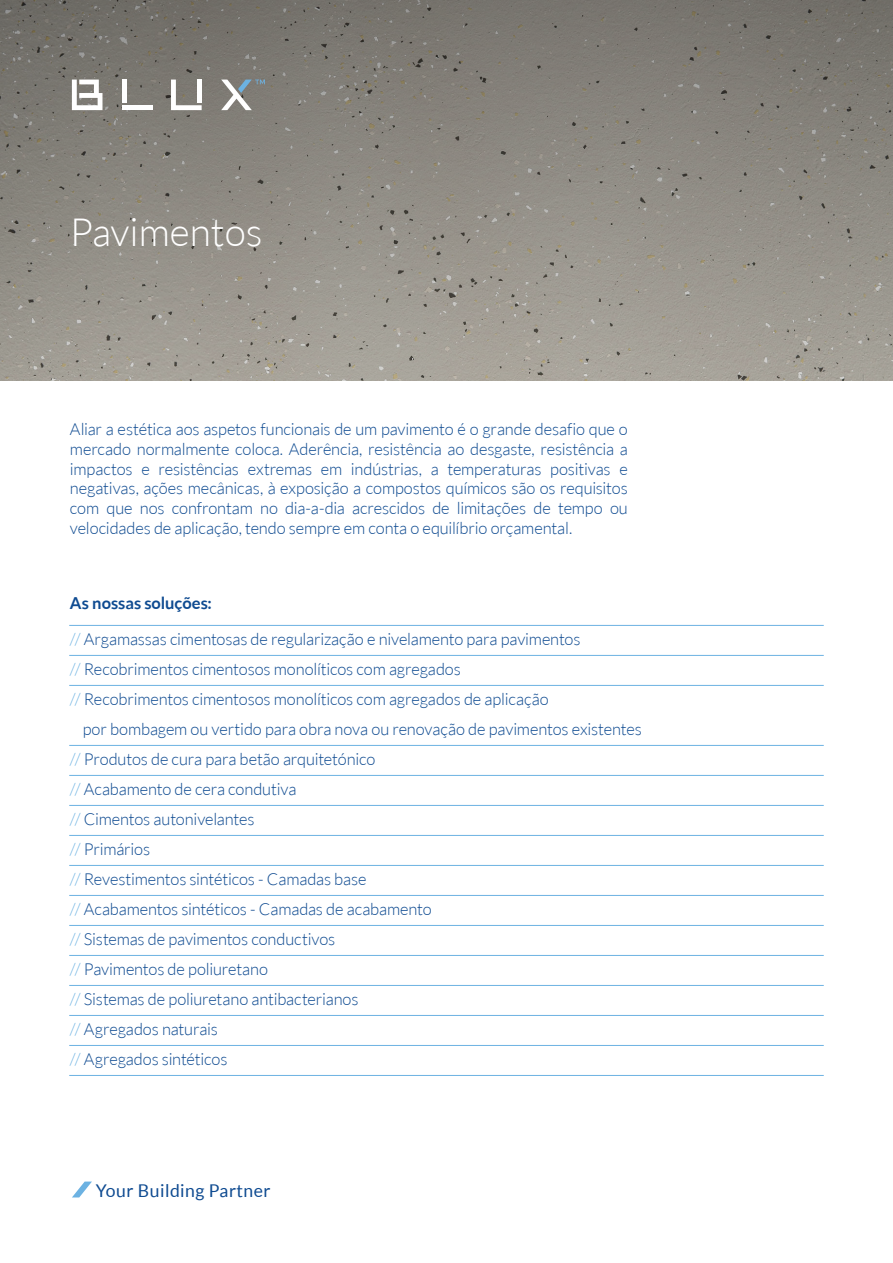
<style>
.page{position:relative;width:893px;height:1263px;background:#fff}
.page>*{position:absolute;margin:0;border:0;box-sizing:border-box;transform-origin:0 0}
.t1{font:300 39px "Lato";color:#fff}
.t2{font:17.55px "Lato";letter-spacing:.025em;color:#0f4b91}
.t3{font:300 16.5px/30px "Lato";letter-spacing:-.01em;color:#0f4b91}
.t4{font:700 16.5px "Lato";color:#0f4b91}
.s1{color:#6cb2e2}
</style>
<div class="page">
<div style="left:0;top:0;width:893px;height:380px;background:linear-gradient(to bottom,#73706a,#a8a49b)"></div>
<svg style="left:72px;top:1181px;width:20px;height:16px"></svg>
<hr style="left:69px;top:625px;width:755px;height:1px;background:#6cb2e2">
<hr style="left:69px;top:655px;width:755px;height:1px;background:#6cb2e2">
<hr style="left:69px;top:1045px;width:755px;height:1px;background:#6cb2e2">
<hr style="left:69px;top:1015px;width:755px;height:1px;background:#6cb2e2">
<hr style="left:69px;top:985px;width:755px;height:1px;background:#6cb2e2">
<hr style="left:69px;top:955px;width:755px;height:1px;background:#6cb2e2">
<hr style="left:69px;top:925px;width:755px;height:1px;background:#6cb2e2">
<hr style="left:69px;top:895px;width:755px;height:1px;background:#6cb2e2">
<hr style="left:69px;top:865px;width:755px;height:1px;background:#6cb2e2">
<hr style="left:69px;top:835px;width:755px;height:1px;background:#6cb2e2">
<hr style="left:69px;top:805px;width:755px;height:1px;background:#6cb2e2">
<hr style="left:69px;top:775px;width:755px;height:1px;background:#6cb2e2">
<hr style="left:69px;top:745px;width:755px;height:1px;background:#6cb2e2">
<hr style="left:69px;top:685px;width:755px;height:1px;background:#6cb2e2">
<hr style="left:69px;top:1075px;width:755px;height:1px;background:#6cb2e2">
<div style="left:122px;top:105px;width:31px;height:5px;background:#fff"></div>
<div style="left:122px;top:80px;width:5px;height:23px;background:#fff"></div>
<svg style="left:171px;top:80px;width:31px;height:30px"></svg>
<div style="left:197px;top:80px;width:5px;height:23px;background:#fff"></div>
<svg style="left:72px;top:80px;width:30px;height:30px"></svg>
<svg style="left:221px;top:80px;width:44px;height:30px"></svg>
<h1 class="t1" style="left:70px;top:211px;width:194px">Pavimentos</h1>
<p class="t3" style="left:70px;top:419px;width:559px;line-height:19.8px;text-align:justify">Aliar a estética aos aspetos funcionais de um pavimento é o grande desafio que o mercado normalmente coloca. Aderência, resistência ao desgaste, resistência a impactos e resistências extremas em indústrias, a temperaturas positivas e negativas, ações mecânicas, à exposição a compostos químicos são os requisitos com que nos confrontam no dia-a-dia acrescidos de limitações de tempo ou velocidades de aplicação, tendo sempre em conta o equilíbrio orçamental.</p>
<p class="t4" style="left:70px;top:593px;width:144px">As nossas soluções:</p>
<p class="t3" style="left:70px;top:624px;width:512px"><span class="s1">//</span> Argamassas cimentosas de regularização e nivelamento para pavimentos <span class="s1">//</span> Recobrimentos cimentosos monolíticos com agregados<br><span class="s1">//</span> Recobrimentos cimentosos monolíticos com agregados de aplicação</p>
<p class="t3" style="left:70px;top:714px;width:573px;text-indent:13px">por bombagem ou vertido para obra nova ou renovação de pavimentos existentes <span class="s1">//</span> Produtos de cura para betão arquitetónico<br><span class="s1">//</span> Acabamento de cera condutiva<br><span class="s1">//</span> Cimentos autonivelantes<br><span class="s1">//</span> Primários<br><span class="s1">//</span> Revestimentos sintéticos - Camadas base<br><span class="s1">//</span> Acabamentos sintéticos - Camadas de acabamento<br><span class="s1">//</span> Sistemas de pavimentos conductivos<br><span class="s1">//</span> Pavimentos de poliuretano<br><span class="s1">//</span> Sistemas de poliuretano antibacterianos<br><span class="s1">//</span> Agregados naturais<br><span class="s1">//</span> Agregados sintéticos</p>
<p class="t2" style="left:96px;top:1180px;width:176px">Your Building Partner</p>
</div>
